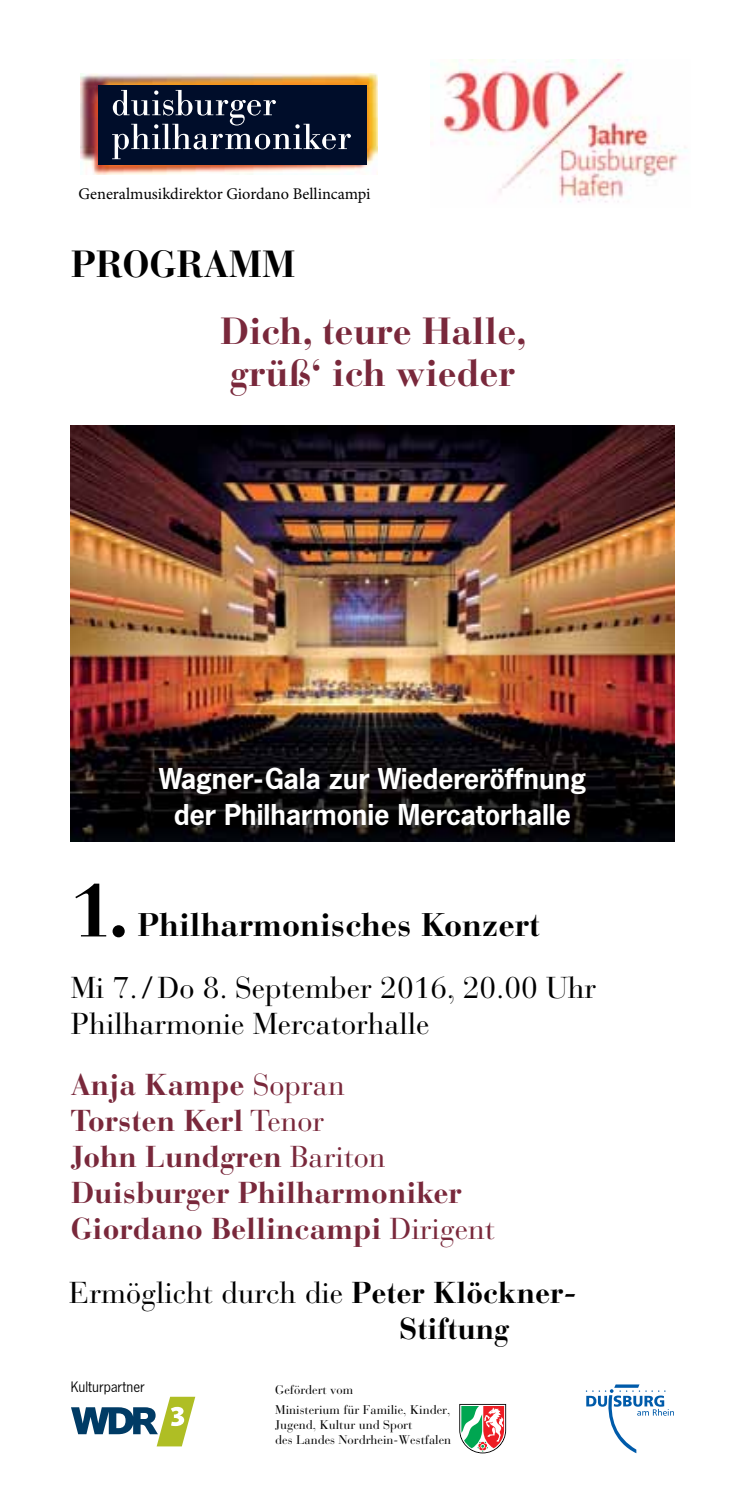
<style>
.page{position:relative;width:745px;height:1489px;background:#fff}
.page>*{position:absolute;margin:0;border:0;box-sizing:border-box;transform-origin:0 0}
.t1{font:700 75px "Bauer Bodoni Std";color:#000}
.t2{font:700 37.5px/42.5px "Bauer Bodoni Std";color:#79283b}
.t3{font:700 37.5px "Bauer Bodoni Std";color:#000}
.t4{font:700 32.5px "Bauer Bodoni Std";color:#000}
.t5{font:700 30px/36px "Bauer Bodoni Std";color:#79283b}
.t6{font:700 30px/36px "News Gothic BQ";color:#fff;text-align:center}
.t7{font:30px/36px "Bauer Bodoni Std";color:#000}
.t8{font:700 30px/36px "Bauer Bodoni Std";color:#000}
.t9{font:16.25px "Minion Pro";letter-spacing:-.005em;color:#000}
.t10{font:15px "News Gothic BQ";color:#000}
.t11{font:12.5px/20px "Bauer Bodoni Std";color:#000}
.s1{font-weight:400}
</style>
<div class="page">
<img style="left:81px;top:73px;width:296px;height:102px">
<div style="left:98px;top:85px;width:269px;height:79px;background:#000d2a"></div>
<svg style="left:112px;top:90px;width:238px;height:69px"></svg>
<svg style="left:459px;top:1404px;width:47px;height:49px"></svg>
<svg style="left:585px;top:1384px;width:88px;height:68px"></svg>
<img style="left:430px;top:59px;width:256px;height:144px">
<img style="left:71px;top:425px;width:602px;height:416px">
<svg style="left:71px;top:1396px;width:124px;height:50px"></svg>
<p class="t9" style="left:78px;top:183px;width:293px">Generalmusikdirektor Giordano Bellincampi</p>
<p class="t3" style="left:71px;top:241px;width:226px">PROGRAMM</p>
<p class="t2" style="left:220px;top:309px;width:308px">Dich, teure Halle, grüß‘ ich wieder</p>
<p class="t6" style="left:159px;top:761px;width:428px">Wagner-Gala zur Wiedereröffnung der Philharmonie Mercatorhalle</p>
<h1 class="t1" style="left:71px;top:865px;width:60px">1.</h1>
<p class="t4" style="left:137px;top:905px;width:404px">Philharmonisches Konzert</p>
<p class="t7" style="left:71px;top:969px;width:526px">Mi 7. / Do 8. September 2016, 20.00 Uhr<br>Philharmonie Mercatorhalle</p>
<p class="t5" style="left:71px;top:1066px;width:425px">Anja Kampe <span class="s1">Sopran<br></span>Torsten Kerl <span class="s1">Tenor<br></span>John Lundgren <span class="s1">Bariton<br></span>Duisburger Philharmoniker<br>Giordano Bellincampi <span class="s1">Dirigent</span></p>
<p class="t8" style="left:399px;top:1274px;width:179px;text-indent:-329px"><span class="s1">Ermöglicht durch die</span> Peter Klöckner-<br>Stiftung</p>
<p class="t10" style="left:71px;top:1378px;width:75px">Kulturpartner</p>
<p class="t11" style="left:275px;top:1379px;width:177px">Gefördert vom<br>Ministerium für Familie, Kinder,</p>
<p class="t11" style="left:275px;top:1416px;width:177px;line-height:15px">Jugend, Kultur und Sport<br>des Landes Nordrhein-Westfalen</p>
</div>
